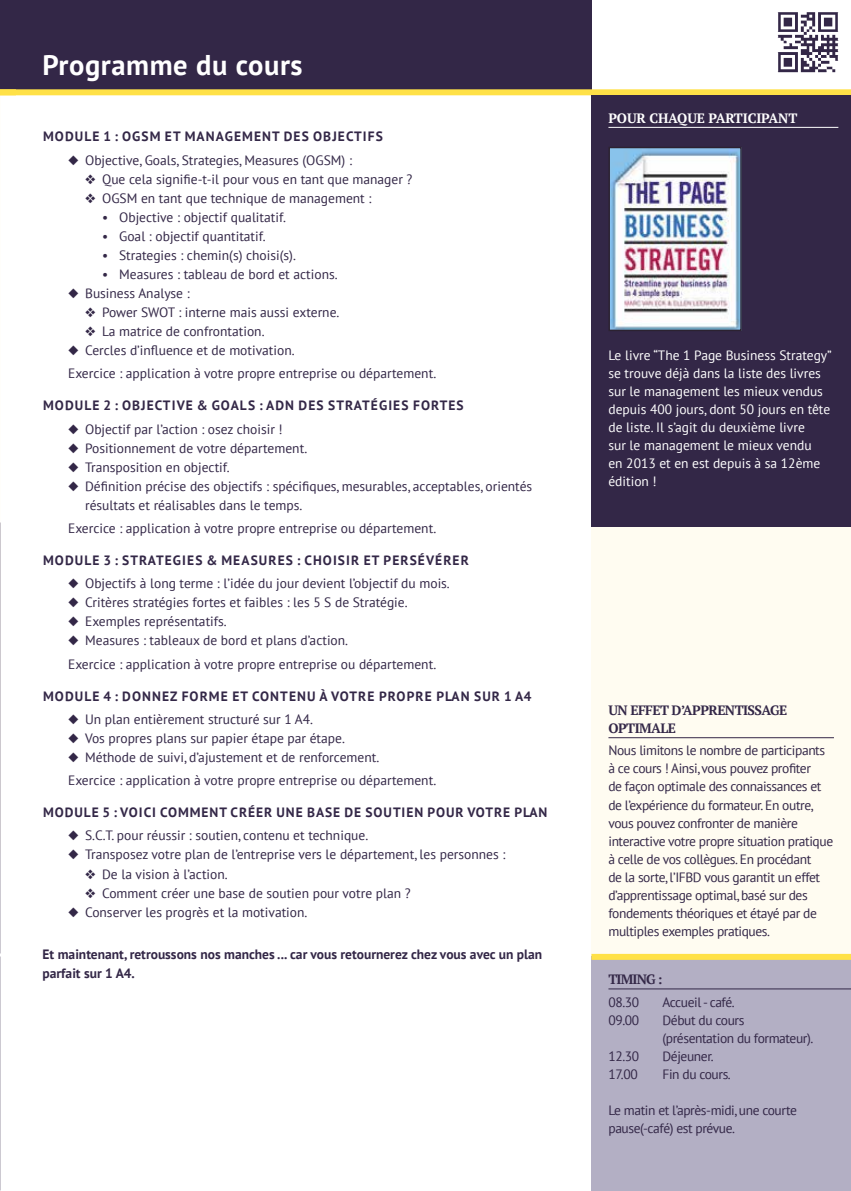
<style>
.page{position:relative;width:851px;height:1191px;background:#fff}
.page>*{position:absolute;margin:0;border:0;box-sizing:border-box;transform-origin:0 0}
.t1{font:700 28.5px "PT Sans";letter-spacing:.02em;color:#fff}
.t2{font:13.5px/23.2px "PT Sans";color:#332747}
.t3{font:13.5px/18px "PT Sans";letter-spacing:-.03em;color:#332747}
.t4{font:700 13.5px "PT Sans";letter-spacing:.075em;color:#332747}
.t5{font:13.5px/18px "PT Sans";color:#fff}
.t6{font:700 13.5px/19px "PT Sans";color:#332747}
.t7{font:700 13.5px/18px "PT Serif";letter-spacing:-.04em;color:#332747}
.t8{font:700 13.5px "PT Serif";letter-spacing:-.01em;color:#fff}
</style>
<div class="page">
<div style="left:591px;top:196px;width:259px;height:995px;background:#fffcf1"></div>
<div style="left:0;top:0;width:591px;height:92px;background:#332747"></div>
<hr style="left:608px;top:737px;width:225px;height:1px;background:#332747">
<img style="left:0;top:959px;width:1px;height:232px">
<div style="left:591px;top:957px;width:259px;height:234px;background:#b3afc4"></div>
<hr style="left:608px;top:988px;width:242px;height:1px;background:#332747">
<div style="left:0;top:89px;width:850px;height:6px;background:#ffe147"></div>
<img style="left:777px;top:12px;width:62px;height:61px">
<div style="left:591px;top:954px;width:259px;height:6px;background:#ffe147"></div>
<div style="left:591px;top:95px;width:259px;height:432px;background:#332747"></div>
<hr style="left:608px;top:127px;width:230px;height:1px;background:#fff">
<img style="left:611px;top:150px;width:127px;height:178px">
<div style="left:608px;top:147px;width:133px;height:184px;border:2px solid #2c2231"></div>
<h1 class="t1" style="left:43px;top:46px;width:261px">Programme du cours</h1>
<p class="t4" style="left:43px;top:128px;width:341px">MODULE 1 : OGSM ET MANAGEMENT DES OBJECTIFS</p>
<p class="t2" style="left:68px;top:148px;width:285px">◆ Objective, Goals, Strategies, Measures (OGSM) :</p>
<p class="t2" style="left:85px;top:167px;width:329px">❖ Que cela signifie-t-il pour vous en tant que manager ?</p>
<p class="t2" style="left:85px;top:186px;width:288px">❖ OGSM en tant que technique de management :</p>
<p class="t2" style="left:102px;top:205px;width:185px">• Objective : objectif qualitatif.</p>
<p class="t2" style="left:102px;top:224px;width:165px">• Goal : objectif quantitatif.</p>
<p class="t2" style="left:102px;top:243px;width:195px">• Strategies : chemin(s) choisi(s).</p>
<p class="t2" style="left:102px;top:262px;width:237px">• Measures : tableau de bord et actions.</p>
<p class="t2" style="left:68px;top:281px;width:123px">◆ Business Analyse :</p>
<p class="t2" style="left:85px;top:300px;width:256px">❖ Power SWOT : interne mais aussi externe.</p>
<p class="t2" style="left:85px;top:319px;width:181px">❖ La matrice de confrontation.</p>
<p class="t2" style="left:68px;top:338px;width:370px">◆ Cercles d’influence et de motivation.<br>Exercice : application à votre propre entreprise ou département.</p>
<p class="t4" style="left:43px;top:396px;width:422px">MODULE 2 : OBJECTIVE &amp; GOALS : ADN DES STRATÉGIES FORTES</p>
<p class="t2" style="left:68px;top:417px;width:216px">◆ Objectif par l’action : osez choisir !</p>
<p class="t2" style="left:68px;top:436px;width:241px">◆ Positionnement de votre département.</p>
<p class="t2" style="left:68px;top:455px;width:163px">◆ Transposition en objectif.</p>
<p class="t2" style="left:85px;top:476px;width:448px;line-height:19px;text-indent:-17px">◆ Définition précise des objectifs : spécifiques, mesurables, acceptables, orientés résultats et réalisables dans le temps.</p>
<p class="t2" style="left:68px;top:516px;width:370px">Exercice : application à votre propre entreprise ou département.</p>
<p class="t4" style="left:43px;top:551px;width:427px">MODULE 3 : STRATEGIES &amp; MEASURES : CHOISIR ET PERSÉVÉRER</p>
<p class="t2" style="left:68px;top:571px;width:383px">◆ Objectifs à long terme : l’idée du jour devient l’objectif du mois.</p>
<p class="t2" style="left:68px;top:590px;width:341px">◆ Critères stratégies fortes et faibles : les 5 S de Stratégie.</p>
<p class="t2" style="left:68px;top:609px;width:160px">◆ Exemples représentatifs.</p>
<p class="t2" style="left:68px;top:628px;width:370px">◆ Measures : tableaux de bord et plans d’action.<br>Exercice : application à votre propre entreprise ou département.</p>
<p class="t4" style="left:43px;top:687px;width:490px">MODULE 4 : DONNEZ FORME ET CONTENU À VOTRE PROPRE PLAN SUR 1 A4</p>
<p class="t2" style="left:68px;top:707px;width:246px">◆ Un plan entièrement structuré sur 1 A4.</p>
<p class="t2" style="left:68px;top:726px;width:278px">◆ Vos propres plans sur papier étape par étape.</p>
<p class="t2" style="left:68px;top:745px;width:370px">◆ Méthode de suivi, d’ajustement et de renforcement.<br>Exercice : application à votre propre entreprise ou département.</p>
<p class="t4" style="left:43px;top:803px;width:505px">MODULE 5 : VOICI COMMENT CRÉER UNE BASE DE SOUTIEN POUR VOTRE PLAN</p>
<p class="t2" style="left:68px;top:823px;width:301px">◆ S.C.T. pour réussir : soutien, contenu et technique.</p>
<p class="t2" style="left:68px;top:842px;width:438px">◆ Transposez votre plan de l’entreprise vers le département, les personnes :</p>
<p class="t2" style="left:85px;top:861px;width:144px">❖ De la vision à l’action.</p>
<p class="t2" style="left:85px;top:881px;width:327px">❖ Comment créer une base de soutien pour votre plan ?</p>
<p class="t2" style="left:68px;top:900px;width:241px">◆ Conserver les progrès et la motivation.</p>
<p class="t6" style="left:43px;top:944px;width:501px">Et maintenant, retroussons nos manches ... car vous retournerez chez vous avec un plan parfait sur 1 A4.</p>
<p class="t8" style="left:608px;top:109px;width:190px">POUR CHAQUE PARTICIPANT</p>
<p class="t5" style="left:608px;top:345px;width:225px">Le livre “The 1 Page Business Strategy” se trouve déjà dans la liste des livres sur le management les mieux vendus depuis 400 jours, dont 50 jours en tête de liste. Il s’agit du deuxième livre<br>sur le management le mieux vendu<br>en 2013 et en est depuis à sa 12ème édition !</p>
<p class="t7" style="left:608px;top:701px;width:180px">UN EFFET D’APPRENTISSAGE<br>OPTIMALE</p>
<p class="t3" style="left:608px;top:741px;width:226px">Nous limitons le nombre de participants à ce cours ! Ainsi, vous pouvez profiter<br>de façon optimale des connaissances et de l’expérience du formateur. En outre, vous pouvez confronter de manière interactive votre propre situation pratique à celle de vos collègues. En procédant<br>de la sorte, l’IFBD vous garantit un effet d’apprentissage optimal, basé sur des fondements théoriques et étayé par de multiples exemples pratiques.</p>
<p class="t7" style="left:608px;top:970px;width:55px">TIMING :</p>
<p class="t2" style="left:608px;top:989px;width:32px">08.30</p>
<p class="t3" style="left:662px;top:992px;width:74px">Accueil - café.</p>
<p class="t2" style="left:608px;top:1007px;width:32px">09.00</p>
<p class="t3" style="left:662px;top:1010px;width:152px">Début du cours (présentation du formateur).</p>
<p class="t2" style="left:608px;top:1043px;width:32px">12.30</p>
<p class="t3" style="left:662px;top:1046px;width:53px">Déjeuner.</p>
<p class="t2" style="left:608px;top:1061px;width:31px">17.00</p>
<p class="t3" style="left:662px;top:1064px;width:70px">Fin du cours.</p>
<p class="t3" style="left:608px;top:1100px;width:190px">Le matin et l’après-midi, une courte pause(-café) est prévue.</p>
</div>
